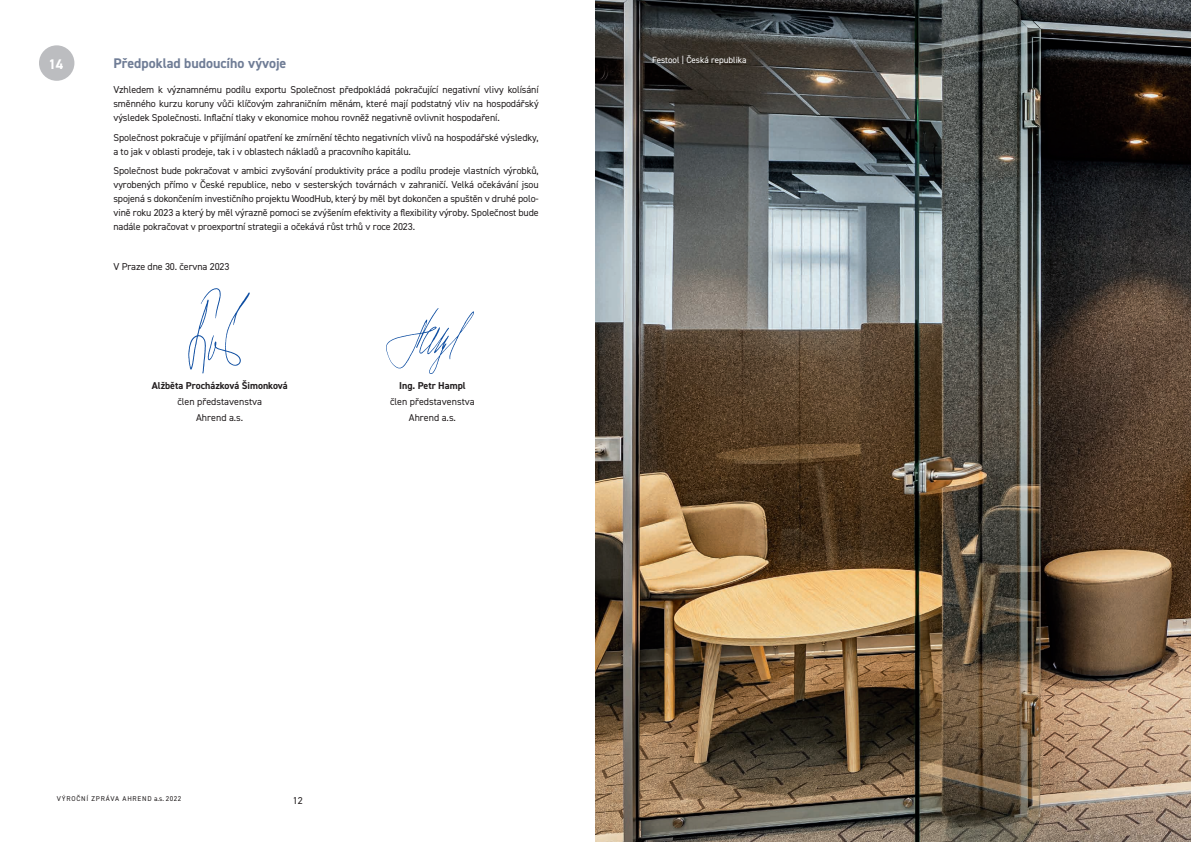
<style>
.page{position:relative;width:1191px;height:842px;background:#fff}
.page>*{position:absolute;margin:0;border:0;box-sizing:border-box;transform-origin:0 0}
.Titulek{font:700 14px "DIN2014";color:#707d96}
.Titulek-2{font:700 14px "DIN2014";color:#fff}
.t1{font:10px/14px "DIN2014";letter-spacing:-.01em;color:#231f20;text-align:justify}
.t2{font:700 10px "DIN2014";color:#231f20}
.Titulek-3{font:9px "DIN2014";color:#fff}
.t3{font:7px "DIN2014";letter-spacing:.11em;color:#231f20}
</style>
<div class="page">
<img style="left:188px;top:289px;width:61px;height:84px">
<img style="left:386px;top:308px;width:87px;height:65px">
<div style="left:39px;top:45px;width:35px;height:36px;background:#bcbdc0;border-radius:50%"></div>
<img style="left:595px;top:0;width:596px;height:842px">
<p class="Titulek-2" style="left:48px;top:54px;width:17px">14</p>
<p class="Titulek-3" style="left:652px;top:54px;width:96px">Festool | Česká republika</p>
<p class="Titulek" style="left:113px;top:53px;width:174px">Předpoklad budoucího vývoje</p>
<p class="t1" style="left:113px;top:82px;width:427px">Vzhledem k významnému podílu exportu Společnost předpokládá pokračující negativní vlivy kolísání směnného kurzu koruny vůči klíčovým zahraničním měnám, které mají podstatný vliv na hospodářský výsledek Společnosti. Inflační tlaky v ekonomice mohou rovněž negativně ovlivnit hospodaření.</p>
<p class="t1" style="left:113px;top:130px;width:427px">Společnost pokračuje v přijímání opatření ke zmírnění těchto negativních vlivů na hospodářské výsledky, a to jak v oblasti prodeje, tak i v oblastech nákladů a pracovního kapitálu.</p>
<p class="t1" style="left:113px;top:164px;width:427px">Společnost bude pokračovat v ambici zvyšování produktivity práce a podílu prodeje vlastních výrobků, vyrobených přímo v České republice, nebo v sesterských továrnách v zahraničí. Velká očekávání jsou spojená s dokončením investičního projektu WoodHub, který by měl byt dokončen a spuštěn v druhé polo&shy;vině roku 2023 a který by měl výrazně pomoci se zvýšením efektivity a flexibility výroby. Společnost bude nadále pokračovat v proexportní strategii a očekává růst trhů v roce 2023.</p>
<p class="t1" style="left:113px;top:259px;width:118px">V Praze dne 30. června 2023</p>
<p class="t2" style="left:152px;top:379px;width:137px">Alžběta Procházková Šimonková</p>
<p class="t2" style="left:399px;top:379px;width:68px">Ing. Petr Hampl</p>
<p class="t1" style="left:177px;top:394px;width:86px">člen představenstva</p>
<p class="t1" style="left:390px;top:394px;width:86px">člen představenstva</p>
<p class="t1" style="left:196px;top:410px;width:49px">Ahrend a.s.</p>
<p class="t1" style="left:409px;top:410px;width:49px">Ahrend a.s.</p>
<p class="t3" style="left:57px;top:794px;width:126px">VÝROČNÍ ZPRÁVA AHREND a.s. 2022</p>
<p class="t1" style="left:293px;top:793px;width:11px">12</p>
</div>
